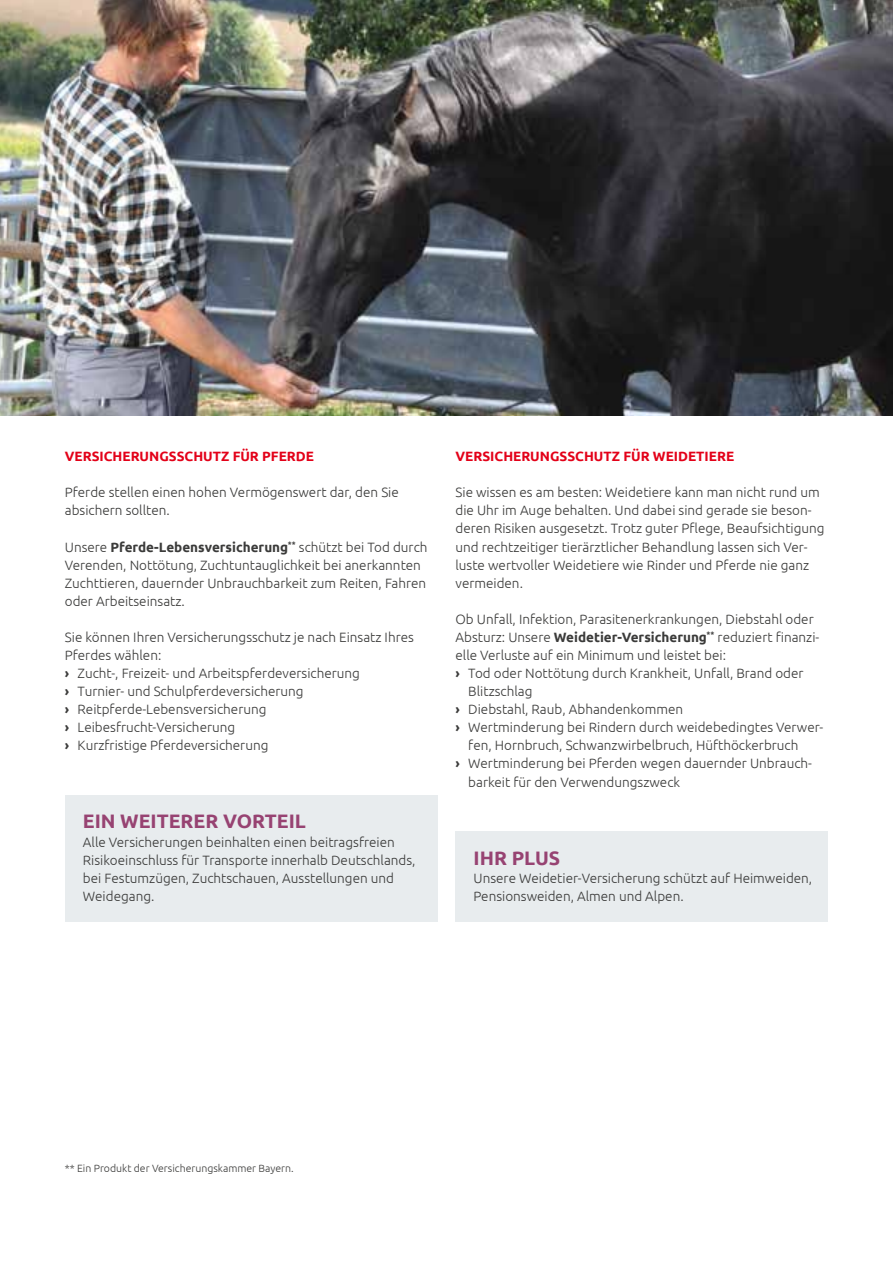
<style>
.page{position:relative;width:893px;height:1263px;background:#fff}
.page>*{position:absolute;margin:0;border:0;box-sizing:border-box;transform-origin:0 0}
.t1{font:700 19.5px "Ubuntu";color:#974372}
.t2{font:300 13.5px/18.1px "Ubuntu";color:#3b3b3a}
.t3{font:700 13.5px "Ubuntu";color:#e30018}
.t4{font:300 10.5px "Ubuntu";color:#3b3b3a}
.s1{font-weight:700}
</style>
<div class="page">
<img style="left:0;top:0;width:893px;height:416px">
<div style="left:455px;top:831px;width:373px;height:91px;background:#e8ecee"></div>
<div style="left:65px;top:795px;width:372px;height:127px;background:#e8ecee"></div>
<p class="t3" style="left:65px;top:448px;width:251px">VERSICHERUNGSSCHUTZ FÜR PFERDE</p>
<p class="t2" style="left:65px;top:483px;width:336px">Pferde stellen einen hohen Vermögenswert dar, den Sie absichern sollten.</p>
<p class="t2" style="left:65px;top:537px;width:364px">Unsere <span class="s1">Pferde-Lebensversicherung</span><sup>**</sup> schützt bei Tod durch Verenden, Nottötung, Zuchtuntauglichkeit bei anerkannten Zuchttieren, dauernder Unbrauchbarkeit zum Reiten, Fahren oder Arbeitseinsatz.</p>
<p class="t2" style="left:65px;top:628px;width:351px">Sie können Ihren Versicherungsschutz je nach Einsatz Ihres Pferdes wählen:<br><span class="s1">›</span> Zucht-, Freizeit- und Arbeitspferdeversicherung<br><span class="s1">›</span> Turnier- und Schulpferdeversicherung<br><span class="s1">›</span> Reitpferde-Lebensversicherung<br><span class="s1">›</span> Leibesfrucht-Versicherung<br><span class="s1">›</span> Kurzfristige Pferdeversicherung</p>
<h1 class="t1" style="left:83px;top:810px;width:224px">EIN WEITERER VORTEIL</h1>
<p class="t2" style="left:83px;top:832px;width:334px">Alle Versicherungen beinhalten einen beitragsfreien Risikoeinschluss für Transporte innerhalb Deutschlands, bei Festumzügen, Zuchtschauen, Ausstellungen und Weidegang.</p>
<p class="t3" style="left:455px;top:448px;width:280px">VERSICHERUNGSSCHUTZ FÜR WEIDETIERE</p>
<p class="t2" style="left:455px;top:483px;width:371px">Sie wissen es am besten: Weidetiere kann man nicht rund um die Uhr im Auge behalten. Und dabei sind gerade sie beson&shy;deren Risiken ausgesetzt. Trotz guter Pflege, Beaufsichtigung und rechtzeitiger tierärztlicher Behandlung lassen sich Ver&shy;luste wertvoller Weidetiere wie Rinder und Pferde nie ganz vermeiden.</p>
<p class="t2" style="left:455px;top:610px;width:360px">Ob Unfall, Infektion, Parasitenerkrankungen, Diebstahl oder</p>
<p class="t2" style="left:455px;top:628px;width:365px">Absturz: Unsere <span class="s1">Weidetier-Versicherung</span><sup>**</sup> reduziert finanzi-</p>
<p class="t2" style="left:455px;top:646px;width:272px">elle Verluste auf ein Minimum und leistet bei:</p>
<p class="t2" style="left:455px;top:664px;width:350px"><span class="s1">›</span> Tod oder Nottötung durch Krankheit, Unfall, Brand oder</p>
<p class="t2" style="left:468px;top:682px;width:66px">Blitzschlag</p>
<p class="t2" style="left:455px;top:700px;width:229px"><span class="s1">›</span> Diebstahl, Raub, Abhandenkommen</p>
<p class="t2" style="left:455px;top:718px;width:369px"><span class="s1">›</span> Wertminderung bei Rindern durch weidebedingtes Verwer-</p>
<p class="t2" style="left:468px;top:736px;width:332px">fen, Hornbruch, Schwanzwirbelbruch, Hüfthöckerbruch</p>
<p class="t2" style="left:455px;top:754px;width:358px"><span class="s1">›</span> Wertminderung bei Pferden wegen dauernder Unbrauch-</p>
<p class="t2" style="left:468px;top:772px;width:213px">barkeit für den Verwendungszweck</p>
<h1 class="t1" style="left:474px;top:846px;width:88px">IHR PLUS</h1>
<p class="t2" style="left:474px;top:868px;width:340px">Unsere Weidetier-Versicherung schützt auf Heimweiden,<br>Pensionsweiden, Almen und Alpen.</p>
<p class="t4" style="left:65px;top:1162px;width:230px">** Ein Produkt der Versicherungskammer Bayern.</p>
</div>
